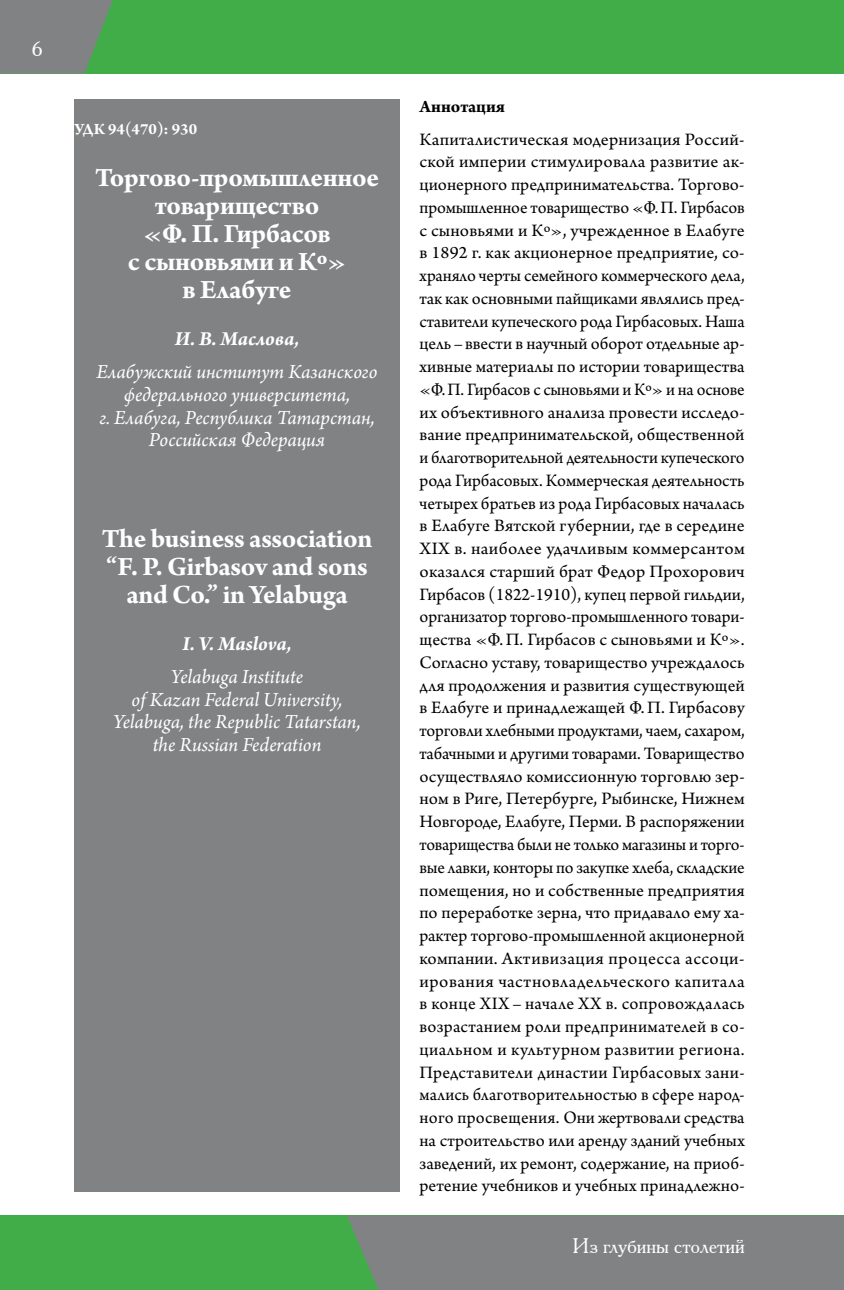
<style>
.page{position:relative;width:844px;height:1290px;background:#fff}
.page>*{position:absolute;margin:0;border:0;box-sizing:border-box;transform-origin:0 0}
.t1{font:700 28px/28px "Arno Pro";letter-spacing:-.015em;color:#fff;text-align:center}
.t2{font:italic 21px/22.8px "Arno Pro";letter-spacing:-.005em;color:#fff;text-align:center}
.t3{font:italic 700 21px "Arno Pro";letter-spacing:-.005em;color:#fff}
.t4{font:21px "Academy ACTT";color:#fff}
.t5{font:18.38px/22.8px "Arno Pro";color:#000;text-align:justify}
.t6{font:700 18.38px "Arno Pro";color:#000}
.t7{font:700 16.62px "Arno Pro";color:#fff}
</style>
<div class="page">
<div style="left:0;top:1215px;width:843px;height:75px;background:#40ad49"></div>
<div style="left:347px;top:1215px;width:496px;height:75px;background:#808284"></div>
<div style="left:0;top:0;width:843px;height:74px;background:#40ad49"></div>
<svg style="left:0;top:0;width:113px;height:74px;background:#77877c"></svg>
<div style="left:74px;top:99px;width:325px;height:1092px;background:#808284"></div>
<p class="t4" style="left:32px;top:36px;width:13px">6</p>
<p class="t7" style="left:74px;top:119px;width:124px">УДК 94(470): 930</p>
<h1 class="t1" style="left:95px;top:165px;width:285px">Торгово-промышленное товарищество<br>«Ф. П. Гирбасов<br>с сыновьями и Кº»<br>в Елабуге</h1>
<p class="t3" style="left:175px;top:327px;width:126px">И. В. Маслова,</p>
<p class="t2" style="left:96px;top:361px;width:282px">Елабужский институт Казанского федерального университета,<br>г. Елабуга, Республика Татарстан,<br>Российская Федерация</p>
<h1 class="t1" style="left:102px;top:526px;width:272px">The business association “F. P. Girbasov and sons and Co.” in Yelabuga</h1>
<p class="t3" style="left:182px;top:631px;width:110px">I. V. Maslova,</p>
<p class="t2" style="left:113px;top:666px;width:249px">Yelabuga Institute<br>of Kazan Federal University,<br>Yelabuga, the Republic Tatarstan, the Russian Federation</p>
<p class="t6" style="left:419px;top:96px;width:87px">Аннотация</p>
<p class="t5" style="left:419px;top:129px;width:327px">Капиталистическая модернизация Россий&shy;ской империи стимулировала развитие ак&shy;ционерного предпринимательства. Торгово&shy;промышленное товарищество «Ф.П. Гирбасов с сыновьями и Кº», учрежденное в Елабуге в 1892 г. как акционерное предприятие, со&shy;храняло черты семейного коммерческого дела, так как основными пайщиками являлись пред&shy;ставители купеческого рода Гирбасовых. Наша цель – ввести в научный оборот отдельные ар&shy;хивные материалы по истории товарищества «Ф.П. Гирбасов с сыновьями и Кº» и на основе их объективного анализа провести исследо&shy;вание предпринимательской, общественной и благотворительной деятельности купеческого рода Гирбасовых. Коммерческая деятельность четырех братьев из рода Гирбасовых началась в Елабуге Вятской губернии, где в середине XIX в. наиболее удачливым коммерсантом оказался старший брат Федор Прохорович Гирбасов (1822-1910), купец первой гильдии, организатор торгово-промышленного товари&shy;щества «Ф.П. Гирбасов с сыновьями и Кº».<br>Согласно уставу, товарищество учреждалось для продолжения и развития существующей в Елабуге и принадлежащей Ф.П. Гирбасову торговли хлебными продуктами, чаем, сахаром, табачными и другими товарами. Товарищество осуществляло комиссионную торговлю зер&shy;ном в Риге, Петербурге, Рыбинске, Нижнем Новгороде, Елабуге, Перми. В распоряжении товарищества были не только магазины и торго&shy;вые лавки, конторы по закупке хлеба, складские помещения, но и собственные предприятия по переработке зерна, что придавало ему ха&shy;рактер торгово-промышленной акционерной компании. Активизация процесса ассоци&shy;ирования частновладельческого капитала в конце XIX – начале ХХ в. сопровождалась возрастанием роли предпринимателей в со&shy;циальном и культурном развитии региона.<br>Представители династии Гирбасовых зани&shy;мались благотворительностью в сфере народ&shy;ного просвещения. Они жертвовали средства на строительство или аренду зданий учебных заведений, их ремонт, содержание, на приоб&shy;ретение учебников и учебных принадлежно-</p>
<p class="t4" style="left:572px;top:1233px;width:174px">Из глубины столетий</p>
</div>
